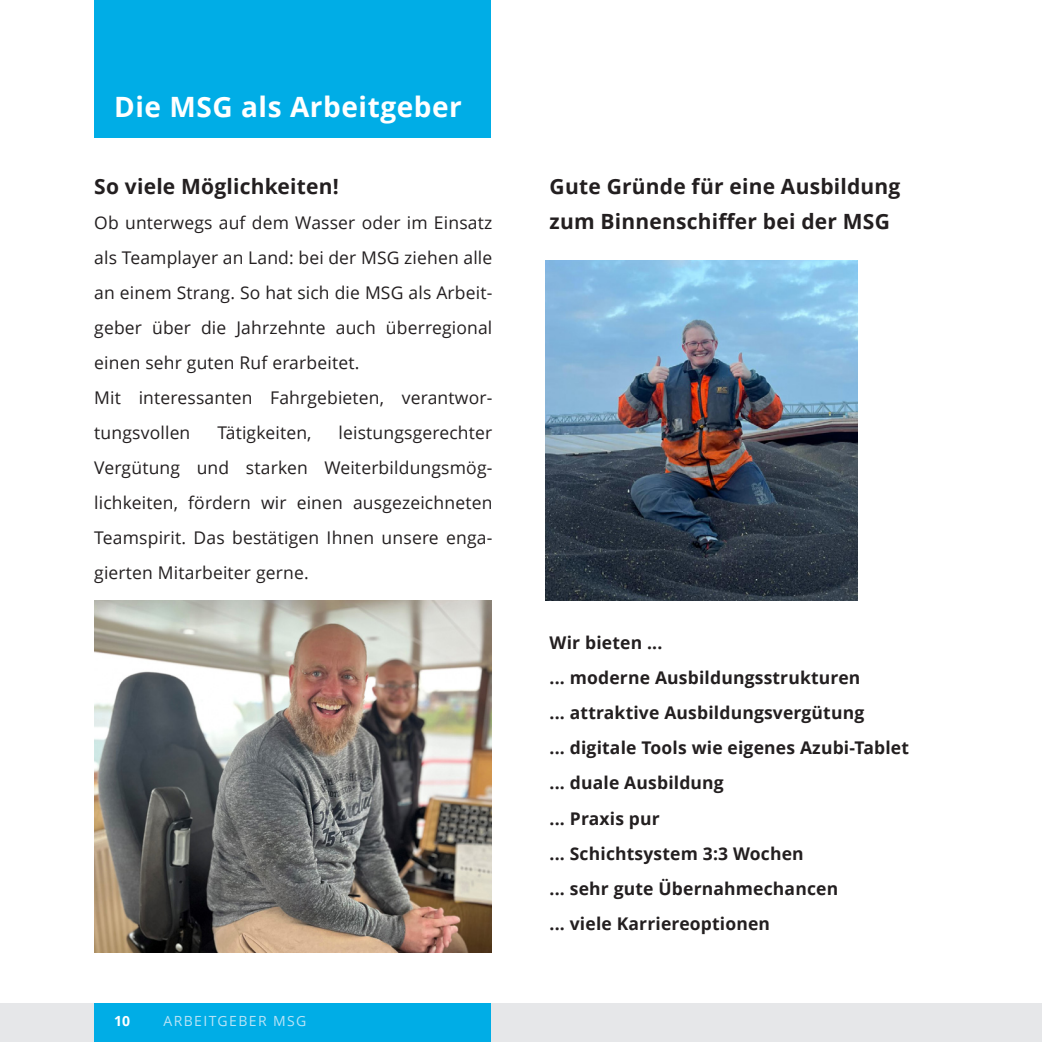
<style>
.page{position:relative;width:1042px;height:1042px;background:#fff}
.page>*{position:absolute;margin:0;border:0;box-sizing:border-box;transform-origin:0 0}
.t1{font:700 28px "Open Sans";letter-spacing:.02em;color:#fff}
.t2{font:700 21px/35px "Open Sans";letter-spacing:.01em;color:#231f20}
.t3{font:17.5px/35px "Open Sans";letter-spacing:.01em;color:#231f20}
.t4{font:700 17.5px/35px "Open Sans";letter-spacing:.01em;color:#231f20}
.t5{font:14px "Open Sans";letter-spacing:.1em;color:#b9e4f7}
.t6{font:700 14px "Open Sans";color:#fff}
</style>
<div class="page">
<div style="left:0;top:1004px;width:1042px;height:38px;background:#e6e7e9"></div>
<div style="left:94px;top:1004px;width:397px;height:38px;background:#00ade6"></div>
<div style="left:94px;top:0;width:397px;height:138px;background:#00ade6"></div>
<img style="left:94px;top:600px;width:397px;height:352px">
<img style="left:546px;top:260px;width:312px;height:340px">
<h1 class="t1" style="left:114px;top:87px;width:349px">Die MSG als Arbeitgeber</h1>
<p class="t2" style="left:94px;top:169px;width:246px">So viele Möglichkeiten!</p>
<p class="t3" style="left:94px;top:205px;width:400px">Ob unterwegs auf dem Wasser oder im Einsatz als Teamplayer an Land: bei der MSG ziehen alle an einem Strang. So hat sich die MSG als Arbeit&shy;geber über die Jahrzehnte auch überregional einen sehr guten Ruf erarbeitet.<br>Mit interessanten Fahrgebieten, verantwor&shy;tungsvollen</p>
<p class="t3" style="left:94px;top:415px;width:400px;text-align:justify;text-indent:244px">leistungsgerechter Vergütung und starken Weiterbildungsmög&shy;lichkeiten, fördern wir einen ausgezeichneten Teamspirit. Das bestätigen Ihnen unsere enga&shy;gierten Mitarbeiter gerne.</p>
<p class="t3" style="left:217px;top:415px;width:96px">Tätigkeiten,</p>
<p class="t6" style="left:114px;top:1011px;width:17px">10</p>
<p class="t5" style="left:163px;top:1011px;width:144px">ARBEITGEBER MSG</p>
<p class="t2" style="left:549px;top:169px;width:352px">Gute Gründe für eine Ausbildung zum Binnenschiffer bei der MSG</p>
<p class="t4" style="left:549px;top:625px;width:361px">Wir bieten ...<br>... moderne Ausbildungsstrukturen<br>... attraktive Ausbildungsvergütung<br>... digitale Tools wie eigenes Azubi-Tablet ... duale Ausbildung<br>... Praxis pur<br>... Schichtsystem 3:3 Wochen<br>... sehr gute Übernahmechancen<br>... viele Karriereoptionen</p>
</div>
